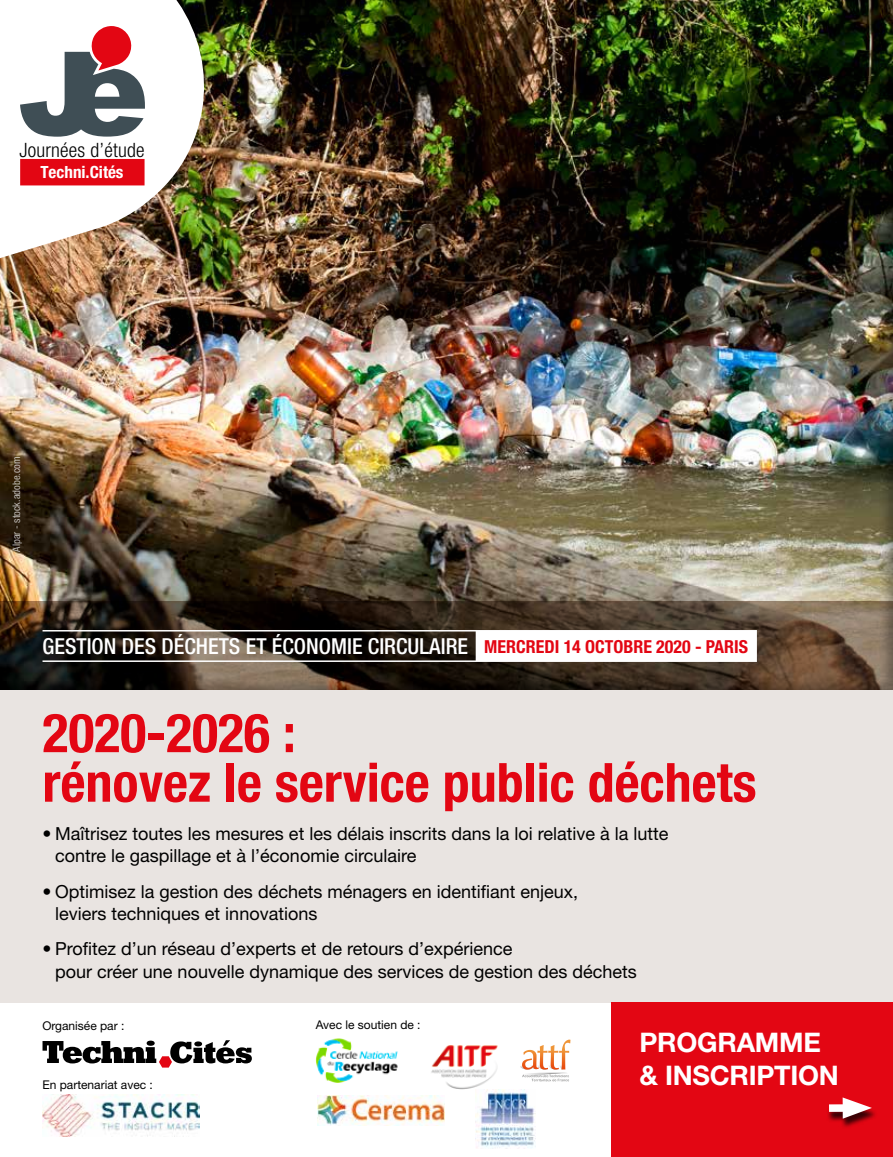
<style>
.page{position:relative;width:893px;height:1157px;background:#fff}
.page>*{position:absolute;margin:0;border:0;box-sizing:border-box;transform-origin:0 0}
.t1{font:700 condensed 54px/49.5px "Helvetica Neue LT Pro";color:#e30613}
.t2{font:700 27px/33.2px "Helvetica Neue LT Pro";letter-spacing:-.01em;color:#fff}
.t3{font:500 condensed 22.05px "Helvetica Neue LT Pro";color:#fff}
.t4{font:300 condensed 19.8px "Helvetica Neue LT Pro";letter-spacing:.01em;color:#000}
.t5{font:18px/22.5px "Helvetica Neue LT Pro";color:#000}
.t6{font:700 condensed 16.8px "Helvetica Neue LT Pro";color:#fff}
.t7{font:12px "Helvetica Neue LT Pro";color:#000}
.t8{font:condensed 10.5px "Helvetica Neue LT Pro";color:#fff}
.s1{font-weight:700;font-size:18px;color:#e30613}
</style>
<div class="page">
<div style="left:0;top:0;width:893px;height:692px;background:#000;opacity:.3"></div>
<svg style="left:0;top:602px;width:893px;height:88px;background:#3c3024"></svg>
<div style="left:0;top:690px;width:893px;height:313px;background:#e9e4e1"></div>
<div style="left:611px;top:1003px;width:282px;height:154px;background:#e30613"></div>
<svg style="left:43px;top:1040px;width:209px;height:27px"></svg>
<img style="left:0;top:0;width:225px;height:271px">
<div style="left:20px;top:159px;width:125px;height:26px;background:#e30613"></div>
<svg style="left:20px;top:26px;width:125px;height:111px"></svg>
<div style="left:826px;top:1099px;width:52px;height:30px;background:#000;opacity:.75"></div>
<div style="left:829px;top:1104px;width:26px;height:7px;background:#fff"></div>
<svg style="left:843px;top:1097px;width:29px;height:21px"></svg>
<div style="left:476px;top:630px;width:281px;height:32px;background:#fff"></div>
<hr style="left:43px;top:630px;width:433px;height:1px;background:#fff">
<hr style="left:43px;top:660px;width:433px;height:2px;background:#fff">
<img style="left:43px;top:1094px;width:157px;height:42px">
<svg style="left:520px;top:1039px;width:50px;height:42px"></svg>
<img style="left:431px;top:1045px;width:67px;height:44px">
<img style="left:317px;top:1095px;width:127px;height:30px">
<img style="left:315px;top:1038px;width:83px;height:44px">
<img style="left:475px;top:1089px;width:60px;height:59px">
<p class="t4" style="left:20px;top:139px;width:127px">Journées d’étude</p>
<p class="t6" style="left:40px;top:162px;width:85px">Techni.Cités</p>
<p class="t8" style="left:10px;top:551px;width:97px;rotate:-90deg">Alpar - stock.adobe.com</p>
<p class="t3" style="left:43px;top:632px;width:707px">GESTION DES DÉCHETS ET ÉCONOMIE CIRCULAIRE <span class="s1">MERCREDI 14 OCTOBRE 2020 - PARIS</span></p>
<h1 class="t1" style="left:43px;top:708px;width:715px">2020-2026 :<br>rénovez le service public déchets</h1>
<p class="t5" style="left:55px;top:821px;width:615px;text-indent:-13px">• Maîtrisez toutes les mesures et les délais inscrits dans la loi relative à la lutte contre le gaspillage et à l’économie circulaire</p>
<p class="t5" style="left:55px;top:879px;width:524px;text-indent:-13px">• Optimisez la gestion des déchets ménagers en identifiant enjeux, leviers techniques et innovations</p>
<p class="t5" style="left:55px;top:937px;width:583px;text-indent:-13px">• Profitez d’un réseau d’experts et de retours d’expérience<br>pour créer une nouvelle dynamique des services de gestion des déchets</p>
<p class="t7" style="left:43px;top:1018px;width:83px">Organisée par :</p>
<p class="t7" style="left:316px;top:1017px;width:106px">Avec le soutien de :</p>
<h2 class="t2" style="left:639px;top:1025px;width:201px">PROGRAMME &amp; INSCRIPTION</h2>
<p class="t7" style="left:43px;top:1076px;width:112px">En partenariat avec :</p>
</div>
